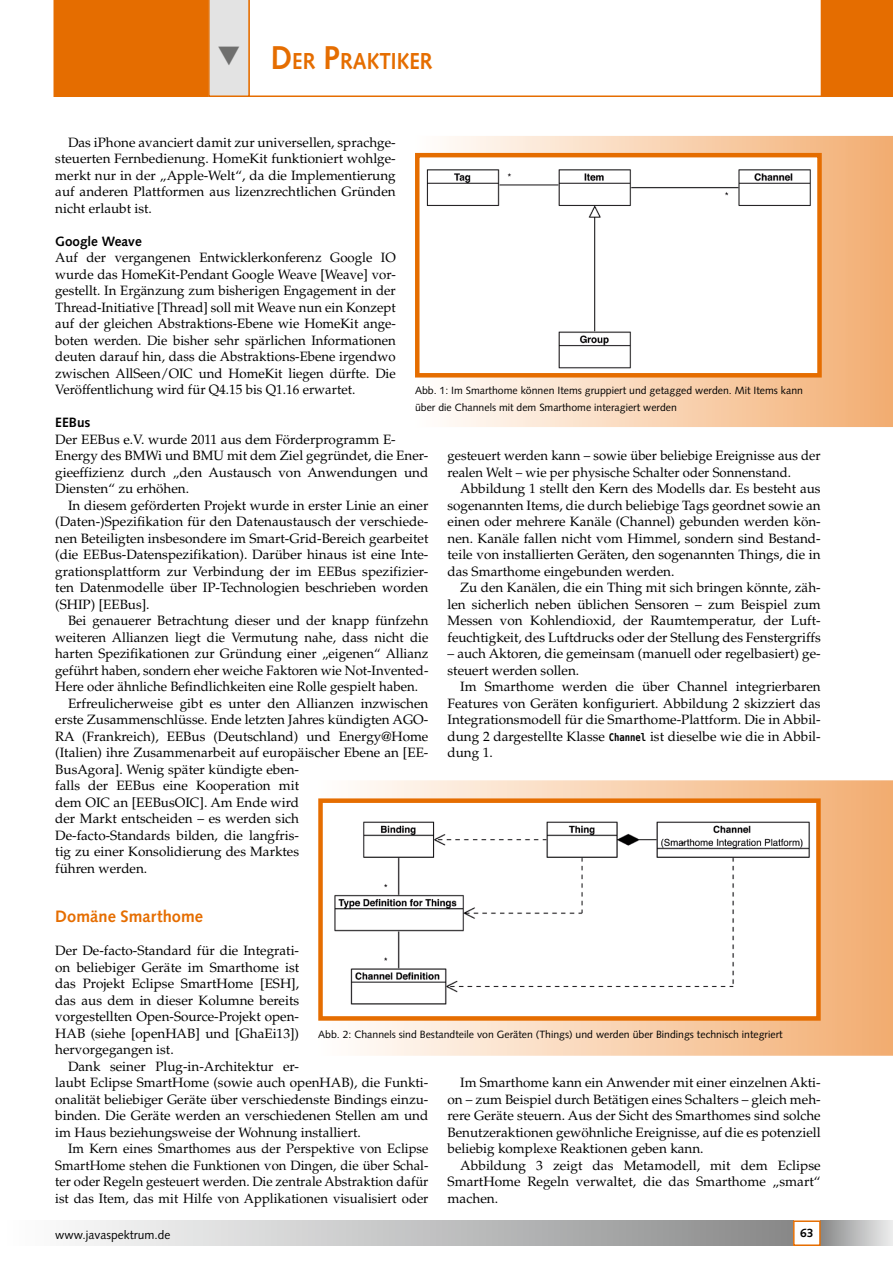
<style>
.page{position:relative;width:893px;height:1263px;background:#fff}
.page>*{position:absolute;margin:0;border:0;box-sizing:border-box;transform-origin:0 0}
.t1{font:700 23.1px "Syntax";color:#e56d00;scale:.9 1}
.t2{font:700 16.5px "Syntax";color:#e56d00}
.t3{font:13.5px/16.5px "Palatino";color:#000;text-align:justify}
.t4{font:700 13.5px "Syntax";color:#000}
.t5{font:12px "Syntax";color:#000}
.t6{font:700 12px "Syntax";color:#000}
.t7{font:10.5px/16.5px "Syntax";color:#000}
.s1{font-size:33px}
.s2{font-family:"Bitstream Vera Sans Mono";font-weight:700;font-size:10.5px}
</style>
<div class="page">
<div style="left:0;top:1220px;width:793px;height:26px;background:linear-gradient(to right,#fff,#898a8a)"></div>
<svg style="left:0;top:1220px;width:1px;height:26px"></svg>
<div style="left:821px;top:1220px;width:72px;height:26px;background:linear-gradient(to right,#898a8a,#ededee)"></div>
<div style="left:793px;top:1220px;width:28px;height:26px;border:2px solid #e56d00"></div>
<svg style="left:250px;top:0;width:571px;height:97px"></svg>
<div style="left:821px;top:0;width:72px;height:97px;background:#e56d00"></div>
<svg style="left:415px;top:136px;width:478px;height:291px;background:#f6c9a2"></svg>
<img style="left:421px;top:158px;width:396px;height:214px">
<div style="left:415px;top:153px;width:407px;height:224px;border:4px solid #e56d00"></div>
<svg style="left:357px;top:780px;width:536px;height:276px;background:#f6c79e"></svg>
<img style="left:334px;top:803px;width:482px;height:213px">
<div style="left:318px;top:798px;width:503px;height:223px;border:4px solid #e56d00"></div>
<svg style="left:54px;top:0;width:196px;height:97px;background:#e4842d"></svg>
<h1 class="t1" style="left:271px;top:48px;width:181px"><span class="s1">D</span>ER <span class="s1">P</span>RAKTIKER</h1>
<p class="t3" style="left:55px;top:134px;width:342px;text-indent:13px">Das iPhone avanciert damit zur universellen, sprachge&shy;steuerten Fernbedienung. HomeKit funktioniert wohlge&shy;merkt nur in der „Apple-Welt“, da die Implementierung auf anderen Plattformen aus lizenzrechtlichen Gründen nicht erlaubt ist.</p>
<p class="t4" style="left:55px;top:233px;width:88px">Google Weave</p>
<p class="t3" style="left:55px;top:249px;width:342px">Auf der vergangenen Entwicklerkonferenz Google IO wurde das HomeKit-Pendant Google Weave [Weave] vor&shy;gestellt. In Ergänzung zum bisherigen Engagement in der Thread-Initiative [Thread] soll mit Weave nun ein Konzept auf der gleichen Abstraktions-Ebene wie HomeKit ange&shy;boten werden. Die bisher sehr spärlichen Informationen deuten darauf hin, dass die Abstraktions-Ebene irgendwo zwischen AllSeen/OIC und HomeKit liegen dürfte. Die Veröffentlichung wird für Q4.15 bis Q1.16 erwartet.</p>
<p class="t4" style="left:55px;top:415px;width:37px">EEBus</p>
<p class="t3" style="left:55px;top:431px;width:375px;text-align:left">Der EEBus e.V. wurde 2011 aus dem Förderprogramm E-Energy des BMWi und BMU mit dem Ziel gegründet, die Ener&shy;gieeffizienz durch „den Austausch von Anwendungen und Diensten“ zu erhöhen.</p>
<p class="t3" style="left:55px;top:497px;width:375px;text-indent:13px">In diesem geförderten Projekt wurde in erster Linie an einer (Daten-)Spezifikation für den Datenaustausch der verschiede&shy;nen Beteiligten insbesondere im Smart-Grid-Bereich gearbeitet (die EEBus-Datenspezifikation). Darüber hinaus ist eine Inte&shy;grationsplattform zur Verbindung der im EEBus spezifizier&shy;ten Datenmodelle über IP-Technologien beschrieben worden (SHIP) [EEBus].</p>
<p class="t3" style="left:68px;top:612px;width:362px">Bei genauerer Betrachtung dieser und der knapp fünfzehn</p>
<p class="t3" style="left:55px;top:629px;width:375px">weiteren Allianzen liegt die Vermutung nahe, dass nicht die</p>
<p class="t3" style="left:55px;top:645px;width:375px">harten Spezifikationen zur Gründung einer „eigenen“ Allianz</p>
<p class="t3" style="left:55px;top:662px;width:375px">geführt haben, sondern eher weiche Faktoren wie Not-Invented-</p>
<p class="t3" style="left:55px;top:678px;width:364px">Here oder ähnliche Befindlichkeiten eine Rolle gespielt haben.</p>
<p class="t3" style="left:68px;top:695px;width:362px">Erfreulicherweise gibt es unter den Allianzen inzwischen</p>
<p class="t3" style="left:55px;top:711px;width:375px">erste Zusammenschlüsse. Ende letzten Jahres kündigten AGO-</p>
<p class="t3" style="left:55px;top:728px;width:375px">RA (Frankreich), EEBus (Deutschland) und Energy@Home</p>
<p class="t3" style="left:55px;top:744px;width:375px">(Italien) ihre Zusammenarbeit auf europäischer Ebene an [EE-</p>
<p class="t3" style="left:55px;top:761px;width:245px">BusAgora]. Wenig später kündigte eben-</p>
<p class="t3" style="left:55px;top:777px;width:245px">falls der EEBus eine Kooperation mit</p>
<p class="t3" style="left:55px;top:794px;width:245px">dem OIC an [EEBusOIC]. Am Ende wird</p>
<p class="t3" style="left:55px;top:810px;width:245px">der Markt entscheiden – es werden sich</p>
<p class="t3" style="left:55px;top:827px;width:245px">De-facto-Standards bilden, die langfris-</p>
<p class="t3" style="left:55px;top:843px;width:245px">tig zu einer Konsolidierung des Marktes</p>
<p class="t3" style="left:55px;top:860px;width:94px">führen werden.</p>
<p class="t2" style="left:55px;top:907px;width:149px">Domäne Smarthome</p>
<p class="t3" style="left:55px;top:942px;width:245px">Der De-facto-Standard für die Integrati&shy;on beliebiger Geräte im Smarthome ist das Projekt Eclipse SmartHome [ESH], das aus dem in dieser Kolumne bereits vorgestellten Open-Source-Projekt open-HAB (siehe [openHAB] und [GhaEi13]) hervorgegangen ist.</p>
<p class="t3" style="left:55px;top:1058px;width:375px;text-align:left;text-indent:13px">Dank seiner Plug-in-Architektur er-<br>laubt Eclipse SmartHome (sowie auch openHAB), die Funkti&shy;onalität beliebiger Geräte über verschiedenste Bindings einzu&shy;binden. Die Geräte werden an verschiedenen Stellen am und im Haus beziehungsweise der Wohnung installiert.</p>
<p class="t3" style="left:55px;top:1140px;width:375px;text-indent:13px">Im Kern eines Smarthomes aus der Perspektive von Eclipse SmartHome stehen die Funktionen von Dingen, die über Schal&shy;ter oder Regeln gesteuert werden. Die zentrale Abstraktion dafür ist das Item, das mit Hilfe von Applikationen visualisiert oder</p>
<p class="t7" style="left:415px;top:382px;width:389px">Abb. 1: Im Smarthome können Items gruppiert und getagged werden. Mit Items kann über die Channels mit dem Smarthome interagiert werden</p>
<p class="t3" style="left:448px;top:447px;width:375px">gesteuert werden kann – sowie über beliebige Ereignisse aus der realen Welt – wie per physische Schalter oder Sonnenstand.</p>
<p class="t3" style="left:448px;top:480px;width:375px;text-indent:13px">Abbildung 1 stellt den Kern des Modells dar. Es besteht aus sogenannten Items, die durch beliebige Tags geordnet sowie an einen oder mehrere Kanäle (Channel) gebunden werden kön&shy;nen. Kanäle fallen nicht vom Himmel, sondern sind Bestand&shy;teile von installierten Geräten, den sogenannten Things, die in das Smarthome eingebunden werden.</p>
<p class="t3" style="left:448px;top:579px;width:375px;text-indent:13px">Zu den Kanälen, die ein Thing mit sich bringen könnte, zäh&shy;len sicherlich neben üblichen Sensoren – zum Beispiel zum Messen von Kohlendioxid, der Raumtemperatur, der Luft&shy;feuchtigkeit, des Luftdrucks oder der Stellung des Fenstergriffs</p>
<p class="t3" style="left:448px;top:645px;width:375px">– auch Aktoren, die gemeinsam (manuell oder regelbasiert) ge&shy;steuert werden sollen.</p>
<p class="t3" style="left:448px;top:678px;width:375px;text-indent:13px">Im Smarthome werden die über Channel integrierbaren Features von Geräten konfiguriert. Abbildung 2 skizziert das Integrationsmodell für die Smarthome-Plattform. Die in Abbil&shy;dung 2 dargestellte Klasse <span class="s2">Channel</span> ist dieselbe wie die in Abbil&shy;dung 1.</p>
<p class="t7" style="left:318px;top:1026px;width:466px">Abb. 2: Channels sind Bestandteile von Geräten (Things) und werden über Bindings technisch integriert</p>
<p class="t3" style="left:448px;top:1074px;width:375px;text-indent:13px">Im Smarthome kann ein Anwender mit einer einzelnen Akti&shy;on – zum Beispiel durch Betätigen eines Schalters – gleich meh&shy;rere Geräte steuern. Aus der Sicht des Smarthomes sind solche Benutzeraktionen gewöhnliche Ereignisse, auf die es potenziell beliebig komplexe Reaktionen geben kann.</p>
<p class="t3" style="left:448px;top:1157px;width:375px;text-indent:13px">Abbildung 3 zeigt das Metamodell, mit dem Eclipse SmartHome Regeln verwaltet, die das Smarthome „smart“ machen.</p>
<p class="t5" style="left:55px;top:1227px;width:117px">www.javaspektrum.de</p>
<p class="t6" style="left:800px;top:1226px;width:15px">63</p>
</div>
